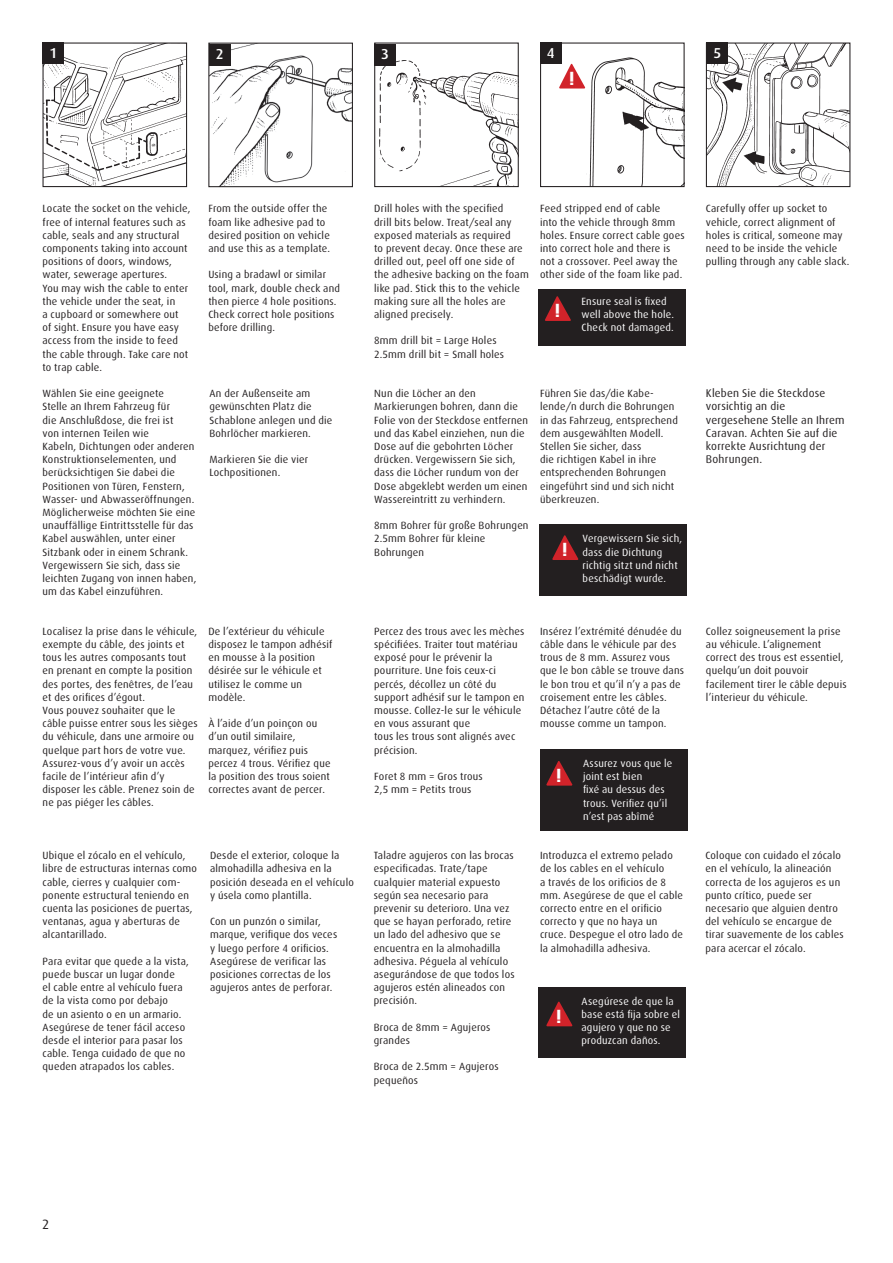
<style>
.page{position:relative;width:893px;height:1263px;background:#fff}
.page>*{position:absolute;margin:0;border:0;box-sizing:border-box;transform-origin:0 0}
.t1{font:18.45px "Handel Gothic BT";color:#fff;scale:1.06 1}
.t2{font:500 14.4px "Dax";color:#fff}
.t3{font:13.5px "Dax";color:#231f20}
.t4{font:11.25px/13.2px "Dax";letter-spacing:.015em;color:#231f20}
.t5{font:10.5px/13.2px "Dax";letter-spacing:.02em;color:#231f20}
.t6{font:10.5px/13.2px "Dax";letter-spacing:.02em;color:#fff}
</style>
<div class="page">
<img style="left:45px;top:45px;width:140px;height:140px">
<div style="left:43px;top:43px;width:144px;height:144px;border:1px solid #231f20"></div>
<img style="left:571px;top:57px;width:112px;height:128px">
<div style="left:540px;top:43px;width:145px;height:144px;border:1px solid #231f20"></div>
<img style="left:708px;top:45px;width:140px;height:140px">
<div style="left:706px;top:43px;width:144px;height:144px;border:1px solid #231f20"></div>
<div style="left:706px;top:43px;width:22px;height:21px;background:#231f20"></div>
<div style="left:540px;top:43px;width:22px;height:21px;background:#231f20"></div>
<div style="left:43px;top:43px;width:21px;height:21px;background:#231f20"></div>
<svg style="left:559px;top:64px;width:26px;height:25px"></svg>
<div style="left:538px;top:289px;width:148px;height:56px;background:#231f20"></div>
<svg style="left:545px;top:296px;width:26px;height:25px"></svg>
<div style="left:539px;top:524px;width:148px;height:71px;background:#231f20"></div>
<svg style="left:552px;top:535px;width:27px;height:25px"></svg>
<div style="left:540px;top:749px;width:148px;height:82px;background:#231f20"></div>
<svg style="left:546px;top:761px;width:27px;height:25px"></svg>
<div style="left:538px;top:987px;width:148px;height:70px;background:#231f20"></div>
<svg style="left:546px;top:1001px;width:27px;height:25px"></svg>
<img style="left:210px;top:45px;width:141px;height:140px">
<div style="left:208px;top:43px;width:145px;height:144px;border:1px solid #231f20"></div>
<div style="left:209px;top:44px;width:22px;height:21px;background:#231f20"></div>
<img style="left:376px;top:45px;width:141px;height:140px">
<div style="left:374px;top:43px;width:145px;height:144px;border:1px solid #231f20"></div>
<h2 class="t2" style="left:49px;top:45px;width:9px">1</h2>
<h2 class="t2" style="left:547px;top:45px;width:9px">4</h2>
<h2 class="t2" style="left:713px;top:45px;width:9px">5</h2>
<h1 class="t1" style="left:569px;top:67px;width:7px">!</h1>
<h2 class="t2" style="left:216px;top:46px;width:9px">2</h2>
<h2 class="t2" style="left:381px;top:46px;width:9px">3</h2>
<p class="t5" style="left:43px;top:202px;width:150px">Locate the socket on the vehicle, free of internal features such as cable, seals and any structural components taking into account positions of doors, windows, water, sewerage apertures.<br>You may wish the cable to enter the vehicle under the seat, in<br>a cupboard or somewhere out<br>of sight. Ensure you have easy access from the inside to feed the cable through. Take care not to trap cable.</p>
<p class="t5" style="left:208px;top:202px;width:123px">From the outside offer the foam like adhesive pad to desired position on vehicle and use this as a template.</p>
<p class="t5" style="left:208px;top:268px;width:133px">Using a bradawl or similar tool, mark, double check and then pierce 4 hole positions.<br>Check correct hole positions before drilling.</p>
<p class="t5" style="left:43px;top:387px;width:155px">Wählen Sie eine geeignete<br>Stelle an Ihrem Fahrzeug für<br>die Anschlußdose, die frei ist<br>von internen Teilen wie<br>Kabeln, Dichtungen oder anderen<br>Konstruktionselementen, und berücksichtigen Sie dabei die<br>Positionen von Türen, Fenstern,<br>Wasser- und Abwasseröffnungen.<br>Möglicherweise möchten Sie eine unauffällige Eintrittsstelle für das<br>Kabel auswählen, unter einer<br>Sitzbank oder in einem Schrank.<br>Vergewissern Sie sich, dass sie leichten Zugang von innen haben, um das Kabel einzuführen.</p>
<p class="t5" style="left:209px;top:387px;width:124px">An der Außenseite am gewünschten Platz die<br>Schablone anlegen und die<br>Bohrlöcher markieren.</p>
<p class="t5" style="left:209px;top:453px;width:100px">Markieren Sie die vier<br>Lochpositionen.</p>
<p class="t5" style="left:43px;top:625px;width:157px">Localisez la prise dans le véhicule, exempte du câble, des joints et tous les autres composants tout en prenant en compte la position des portes, des fenêtres, de l’eau et des orifices d’égout.<br>Vous pouvez souhaiter que le câble puisse entrer sous les sièges du véhicule, dans une armoire ou quelque part hors de votre vue.<br>Assurez-vous d’y avoir un accès facile de l’intérieur afin d’y disposer les câble. Prenez soin de ne pas piéger les câbles.</p>
<p class="t5" style="left:208px;top:625px;width:126px">De l’extérieur du véhicule disposez le tampon adhésif en mousse à la position désirée sur le véhicule et utilisez le comme un modèle.</p>
<p class="t5" style="left:208px;top:717px;width:124px">À l’aide d’un poinçon ou d’un outil similaire, marquez, vérifiez puis percez 4 trous. Vérifiez que la position des trous soient correctes avant de percer.</p>
<p class="t5" style="left:43px;top:849px;width:156px">Ubique el zócalo en el vehículo, libre de estructuras internas como cable, cierres y cualquier com&shy;ponente estructural teniendo en cuenta las posiciones de puertas, ventanas, agua y aberturas de alcantarillado.</p>
<p class="t5" style="left:43px;top:955px;width:148px">Para evitar que quede a la vista, puede buscar un lugar donde<br>el cable entre al vehículo fuera de la vista como por debajo<br>de un asiento o en un armario.<br>Asegúrese de tener fácil acceso desde el interior para pasar los cable. Tenga cuidado de que no queden atrapados los cables.</p>
<p class="t5" style="left:210px;top:849px;width:145px">Desde el exterior, coloque la almohadilla adhesiva en la posición deseada en el vehículo y úsela como plantilla.</p>
<p class="t5" style="left:210px;top:915px;width:129px">Con un punzón o similar, marque, verifique dos veces y luego perfore 4 orificios.<br>Asegúrese de verificar las posiciones correctas de los agujeros antes de perforar.</p>
<p class="t5" style="left:374px;top:202px;width:156px">Drill holes with the specified<br>drill bits below. Treat/seal any exposed materials as required<br>to prevent decay. Once these are drilled out, peel off one side of the adhesive backing on the foam like pad. Stick this to the vehicle making sure all the holes are aligned precisely.</p>
<p class="t5" style="left:374px;top:334px;width:132px">8mm drill bit = Large Holes<br>2.5mm drill bit = Small holes</p>
<p class="t5" style="left:374px;top:387px;width:156px">Nun die Löcher an den<br>Markierungen bohren, dann die<br>Folie von der Steckdose entfernen und das Kabel einziehen, nun die<br>Dose auf die gebohrten Löcher drücken. Vergewissern Sie sich, dass die Löcher rundum von der<br>Dose abgeklebt werden um einen<br>Wassereintritt zu verhindern.</p>
<p class="t5" style="left:374px;top:519px;width:156px">8mm Bohrer für große Bohrungen<br>2.5mm Bohrer für kleine<br>Bohrungen</p>
<p class="t5" style="left:540px;top:202px;width:146px">Feed stripped end of cable<br>into the vehicle through 8mm holes. Ensure correct cable goes into correct hole and there is not a crossover. Peel away the other side of the foam like pad.</p>
<p class="t5" style="left:706px;top:202px;width:145px">Carefully offer up socket to vehicle, correct alignment of holes is critical, someone may need to be inside the vehicle pulling through any cable slack.</p>
<h1 class="t1" style="left:554px;top:300px;width:7px">!</h1>
<p class="t6" style="left:581px;top:295px;width:94px">Ensure seal is fixed well above the hole.<br>Check not damaged.</p>
<p class="t5" style="left:540px;top:387px;width:139px">Führen Sie das/die Kabe&shy;lende/n durch die Bohrungen in das Fahrzeug, entsprechend dem ausgewählten Modell.<br>Stellen Sie sicher, dass<br>die richtigen Kabel in ihre entsprechenden Bohrungen eingeführt sind und sich nicht überkreuzen.</p>
<p class="t4" style="left:706px;top:387px;width:140px">Kleben Sie die Steckdose vorsichtig an die vergesehene Stelle an Ihrem<br>Caravan. Achten Sie auf die korrekte Ausrichtung der<br>Bohrungen.</p>
<h1 class="t1" style="left:562px;top:539px;width:7px">!</h1>
<p class="t6" style="left:583px;top:532px;width:101px">Vergewissern Sie sich, dass die Dichtung richtig sitzt und nicht beschädigt wurde.</p>
<p class="t5" style="left:374px;top:625px;width:152px">Percez des trous avec les mèches spécifiées. Traiter tout matériau exposé pour le prévenir la pourriture. Une fois ceux-ci percés, décollez un côté du support adhésif sur le tampon en mousse. Collez-le sur le véhicule en vous assurant que<br>tous les trous sont alignés avec précision.</p>
<p class="t5" style="left:374px;top:770px;width:110px">Foret 8 mm = Gros trous<br>2,5 mm = Petits trous</p>
<p class="t5" style="left:374px;top:849px;width:142px">Taladre agujeros con las brocas especificadas. Trate/tape cualquier material expuesto según sea necesario para prevenir su deterioro. Una vez que se hayan perforado, retire un lado del adhesivo que se encuentra en la almohadilla adhesiva. Péguela al vehículo asegurándose de que todos los agujeros estén alineados con precisión.</p>
<p class="t5" style="left:374px;top:1021px;width:118px">Broca de 8mm = Agujeros grandes</p>
<p class="t5" style="left:374px;top:1060px;width:126px">Broca de 2.5mm = Agujeros pequeños</p>
<p class="t5" style="left:540px;top:625px;width:146px">Insérez l’extrémité dénudée du câble dans le véhicule par des trous de 8 mm. Assurez vous que le bon câble se trouve dans le bon trou et qu’il n’y a pas de croisement entre les câbles.<br>Détachez l’autre côté de la mousse comme un tampon.</p>
<p class="t5" style="left:706px;top:625px;width:142px">Collez soigneusement la prise au véhicule. L’alignement correct des trous est essentiel, quelqu’un doit pouvoir facilement tirer le câble depuis l’interieur du véhicule.</p>
<h1 class="t1" style="left:556px;top:764px;width:7px">!</h1>
<p class="t6" style="left:583px;top:757px;width:91px">Assurez vous que le joint est bien<br>fixé au dessus des trous. Verifiez qu’il n’est pas abîmé</p>
<p class="t5" style="left:540px;top:849px;width:144px">Introduzca el extremo pelado de los cables en el vehículo<br>a través de los orificios de 8 mm. Asegúrese de que el cable correcto entre en el orificio correcto y que no haya un cruce. Despegue el otro lado de la almohadilla adhesiva.</p>
<p class="t5" style="left:705px;top:849px;width:140px">Coloque con cuidado el zócalo en el vehículo, la alineación correcta de los agujeros es un punto crítico, puede ser necesario que alguien dentro del vehículo se encargue de tirar suavemente de los cables para acercar el zócalo.</p>
<h1 class="t1" style="left:556px;top:1005px;width:7px">!</h1>
<p class="t6" style="left:581px;top:994px;width:100px">Asegúrese de que la base está fija sobre el agujero y que no se produzcan daños.</p>
<p class="t3" style="left:42px;top:1217px;width:9px">2</p>
</div>
